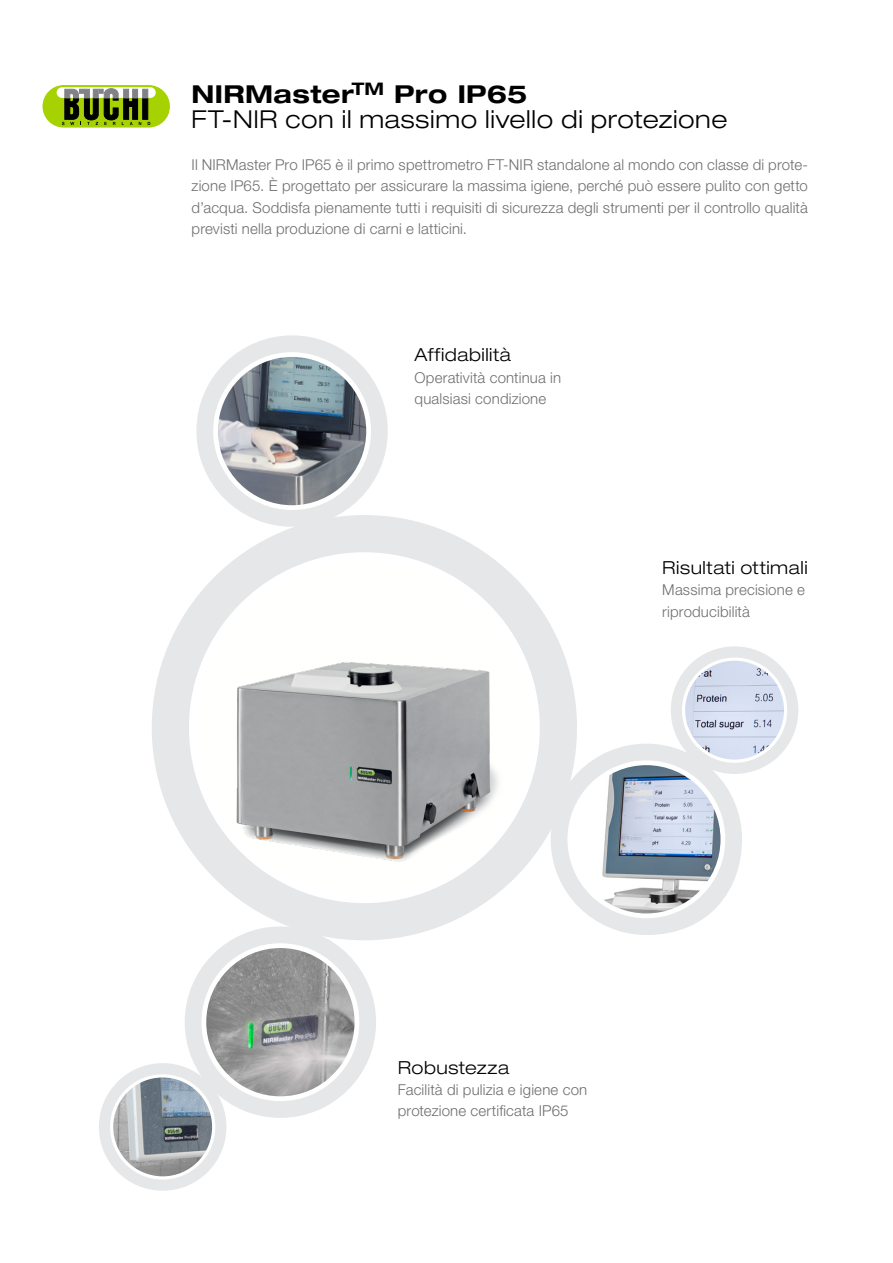
<style>
.page{position:relative;width:893px;height:1263px;background:#fff}
.page>*{position:absolute;margin:0;border:0;box-sizing:border-box;transform-origin:0 0}
.IT_Cover_Subline{font:300 expanded 24.75px "Helvetica Neue LT Std";letter-spacing:.025em;color:#000}
.IT_Cover_Headline{font:700 expanded 24.75px "Helvetica Neue LT Std";letter-spacing:.02em;color:#000}
.IT_Title{font:300 expanded 18px "Helvetica Neue LT Std";letter-spacing:.03em;color:#000}
.IT_Body_text_justifi{font:300 15px/21.3px "Helvetica Neue LT Std";letter-spacing:.01em;color:#6d6e71;text-align:justify}
.IT_Body_text_left{font:300 15px/21.3px "Helvetica Neue LT Std";letter-spacing:.01em;color:#6d6e71}
</style>
<div class="page">
<div style="left:43px;top:85px;width:127px;height:43px;background:#a5d200;border-radius:21px"></div>
<div style="left:143px;top:89px;width:5px;height:30px;background:#000;border:1px solid #000"></div>
<svg style="left:57px;top:87px;width:99px;height:11px"></svg>
<div style="left:143px;top:89px;width:5px;height:9px;background:#808285"></div>
<svg style="left:62px;top:89px;width:79px;height:36px"></svg>
<div style="left:152px;top:515px;width:425px;height:425px;background:#e6e7e8;border-radius:50%"></div>
<div style="left:189px;top:552px;width:351px;height:351px;background:#fff;border-radius:50%"></div>
<img style="left:210px;top:643px;width:297px;height:228px">
<div style="left:196px;top:335px;width:192px;height:192px;background:#e6e7e8;border-radius:50%"></div>
<div style="left:213px;top:352px;width:158px;height:158px;background:#fff;border-radius:50%"></div>
<img style="left:218px;top:357px;width:148px;height:148px;border-radius:74px">
<div style="left:551px;top:744px;width:191px;height:191px;background:#e6e7e8;border-radius:50%"></div>
<div style="left:567px;top:760px;width:158px;height:158px;background:#fff;border-radius:50%"></div>
<img style="left:572px;top:765px;width:148px;height:148px;border-radius:74px">
<div style="left:185px;top:926px;width:191px;height:192px;background:#e6e7e8;border-radius:50%"></div>
<div style="left:201px;top:943px;width:158px;height:158px;background:#fff;border-radius:50%"></div>
<img style="left:206px;top:948px;width:149px;height:148px;border-radius:74px">
<div style="left:671px;top:646px;width:127px;height:128px;background:#e6e7e8;border-radius:50%"></div>
<div style="left:682px;top:657px;width:105px;height:106px;background:#fff;border-radius:50%"></div>
<img style="left:685px;top:661px;width:99px;height:99px;border-radius:49px">
<div style="left:99px;top:1063px;width:127px;height:128px;background:#e6e7e8;border-radius:50%"></div>
<div style="left:110px;top:1074px;width:105px;height:105px;background:#fff;border-radius:50%"></div>
<img style="left:113px;top:1077px;width:99px;height:99px;border-radius:49px">
<p class="IT_Cover_Headline" style="left:192px;top:78px;width:337px">NIRMaster<sup>TM</sup> Pro IP65</p>
<p class="IT_Cover_Subline" style="left:192px;top:104px;width:537px">FT-NIR con il massimo livello di protezione</p>
<p class="IT_Body_text_justifi" style="left:192px;top:154px;width:618px">Il NIRMaster Pro IP65 è il primo spettrometro FT-NIR standalone al mondo con classe di prote&shy;zione IP65. È progettato per assicurare la massima igiene, perché può essere pulito con getto d’acqua. Soddisfa pienamente tutti i requisiti di sicurezza degli strumenti per il controllo qualità previsti nella produzione di carni e latticini.</p>
<p class="IT_Title" style="left:415px;top:344px;width:98px">Affidabilità</p>
<p class="IT_Body_text_left" style="left:415px;top:366px;width:148px">Operatività continua in qualsiasi condizione</p>
<p class="IT_Title" style="left:662px;top:557px;width:147px">Risultati ottimali</p>
<p class="IT_Body_text_left" style="left:662px;top:579px;width:144px">Massima precisione e riproducibilità</p>
<p class="IT_Title" style="left:398px;top:1056px;width:113px">Robustezza</p>
<p class="IT_Body_text_left" style="left:398px;top:1079px;width:191px">Facilità di pulizia e igiene con protezione certificata IP65</p>
</div>
